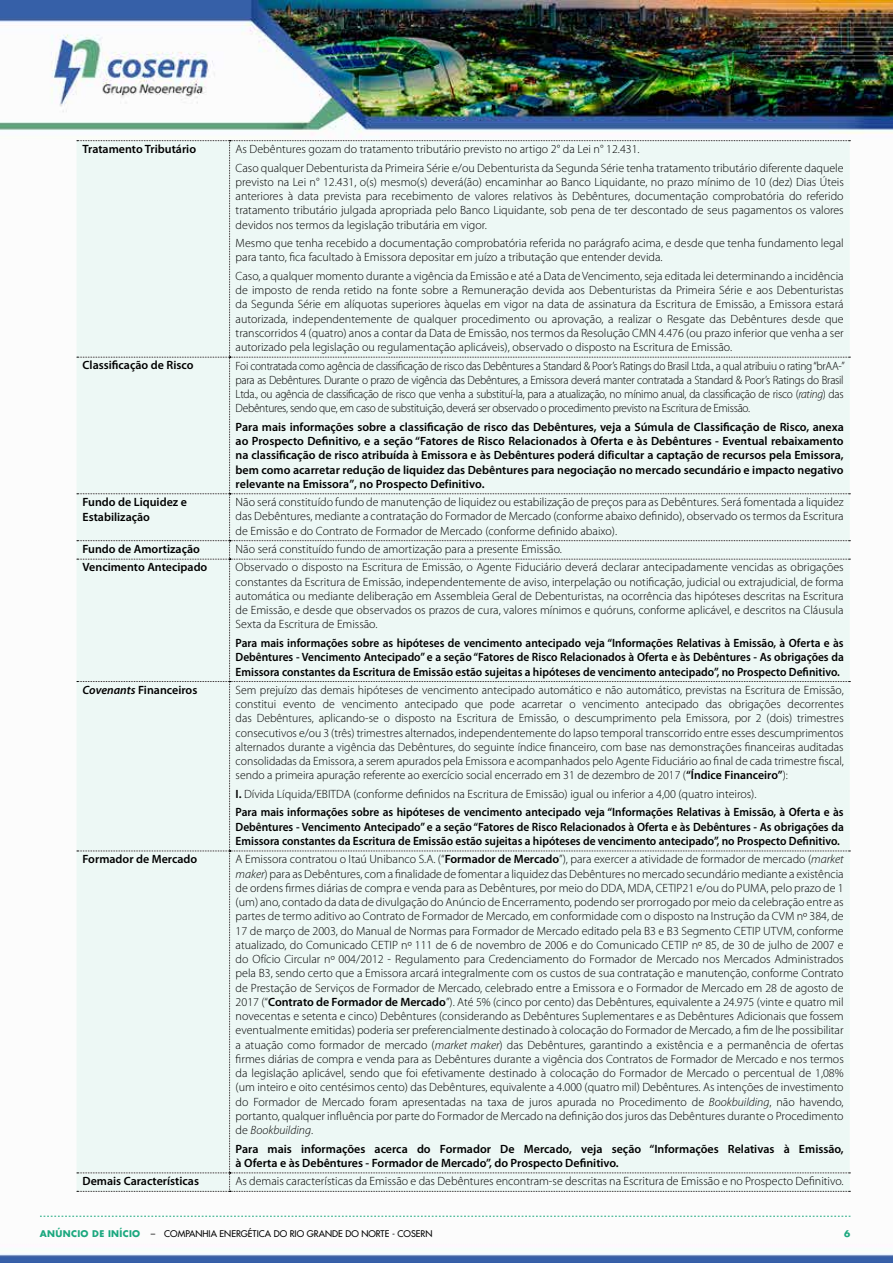
<style>
.page{position:relative;width:893px;height:1263px;background:#fff}
.page>*{position:absolute;margin:0;border:0;box-sizing:border-box;transform-origin:0 0}
.t1{font:300 12px/14.2px "Myriad Pro";color:#000;text-align:justify}
.t2{font:600 12px/14.2px "Myriad Pro";color:#000}
.t3{font:600 12px/14.2px "Myriad Pro";color:#000;text-align:justify;scale:.95 1}
.t4{font:300 12px/14.2px "Myriad Pro";color:#000;text-align:justify;scale:.95 1}
.t5{font:9px "Futura";color:#000}
.t6{font:700 9px "Futura";color:#1ca87f}
.s1{font-style:italic}
.s2{font-weight:600}
.s3{font-weight:300}
.s4{font-weight:700;color:#1ca87f}
</style>
<div class="page">
<img style="left:0;top:0;width:893px;height:1263px">
<svg style="left:40px;top:1216px;width:810px;height:1px"></svg>
<div style="left:77px;top:140px;width:773px;height:1052px;background:#edf8f5"></div>
<p class="t2" style="left:83px;top:142px;width:115px">Tratamento Tributário</p>
<p class="t1" style="left:236px;top:140px;width:609px;line-height:18.5px">As Debêntures gozam do tratamento tributário previsto no artigo 2° da Lei n° 12.431.<br>Caso qualquer Debenturista da Primeira Série e/ou Debenturista da Segunda Série tenha tratamento tributário diferente daquele</p>
<p class="t1" style="left:236px;top:175px;width:610px">previsto na Lei n° 12.431, o(s) mesmo(s) deverá(ão) encaminhar ao Banco Liquidante, no prazo mínimo de 10 (dez) Dias Úteis anteriores à data prevista para recebimento de valores relativos às Debêntures, documentação comprobatória do referido tratamento tributário julgada apropriada pelo Banco Liquidante, sob pena de ter descontado de seus pagamentos os valores devidos nos termos da legislação tributária em vigor.</p>
<p class="t1" style="left:236px;top:236px;width:610px">Mesmo que tenha recebido a documentação comprobatória referida no parágrafo acima, e desde que tenha fundamento legal para tanto, fica facultado à Emissora depositar em juízo a tributação que entender devida.</p>
<p class="t1" style="left:236px;top:269px;width:610px">Caso, a qualquer momento durante a vigência da Emissão e até a Data de Vencimento, seja editada lei determinando a incidência de imposto de renda retido na fonte sobre a Remuneração devida aos Debenturistas da Primeira Série e aos Debenturistas da Segunda Série em alíquotas superiores àquelas em vigor na data de assinatura da Escritura de Emissão, a Emissora estará autorizada, independentemente de qualquer procedimento ou aprovação, a realizar o Resgate das Debêntures desde que transcorridos 4 (quatro) anos a contar da Data de Emissão, nos termos da Resolução CMN 4.476 (ou prazo inferior que venha a ser autorizado pela legislação ou regulamentação aplicáveis), observado o disposto na Escritura de Emissão.</p>
<p class="t2" style="left:83px;top:358px;width:112px">Classificação de Risco</p>
<p class="t4" style="left:236px;top:359px;width:643px">Foi contratada como agência de classificação de risco das Debêntures a Standard &amp; Poor’s Ratings do Brasil Ltda., a qual atribuiu o rating “brAA-” para as Debêntures. Durante o prazo de vigência das Debêntures, a Emissora deverá manter contratada a Standard &amp; Poor’s Ratings do Brasil Ltda., ou agência de classificação de risco que venha a substituí-la, para a atualização, no mínimo anual, da classificação de risco (<span class="s1">rating</span>) das Debêntures, sendo que, em caso de substituição, deverá ser observado o procedimento previsto na Escritura de Emissão.</p>
<p class="t2" style="left:236px;top:420px;width:610px;text-align:justify">Para mais informações sobre a classificação de risco das Debêntures, veja a Súmula de Classificação de Risco, anexa ao Prospecto Definitivo, e a seção “Fatores de Risco Relacionados à Oferta e às Debêntures - Eventual rebaixamento na classificação de risco atribuída à Emissora e às Debêntures poderá dificultar a captação de recursos pela Emissora, bem como acarretar redução de liquidez das Debêntures para negociação no mercado secundário e impacto negativo relevante na Emissora”, no Prospecto Definitivo.</p>
<p class="t2" style="left:83px;top:495px;width:106px;line-height:15px">Fundo de Liquidez e<br>Estabilização</p>
<p class="t1" style="left:236px;top:495px;width:610px">Não será constituído fundo de manutenção de liquidez ou estabilização de preços para as Debêntures. Será fomentada a liquidez das Debêntures, mediante a contratação do Formador de Mercado (conforme abaixo definido), observado os termos da Escritura de Emissão e do Contrato de Formador de Mercado (conforme definido abaixo).</p>
<p class="t2" style="left:83px;top:542px;width:119px">Fundo de Amortização</p>
<p class="t1" style="left:236px;top:542px;width:328px">Não será constituído fundo de amortização para a presente Emissão.</p>
<p class="t2" style="left:83px;top:560px;width:126px">Vencimento Antecipado</p>
<p class="t1" style="left:236px;top:560px;width:610px">Observado o disposto na Escritura de Emissão, o Agente Fiduciário deverá declarar antecipadamente vencidas as obrigações constantes da Escritura de Emissão, independentemente de aviso, interpelação ou notificação, judicial ou extrajudicial, de forma automática ou mediante deliberação em Assembleia Geral de Debenturistas, na ocorrência das hipóteses descritas na Escritura de Emissão, e desde que observados os prazos de cura, valores mínimos e quóruns, conforme aplicável, e descritos na Cláusula Sexta da Escritura de Emissão.</p>
<p class="t3" style="left:236px;top:636px;width:642px">Para mais informações sobre as hipóteses de vencimento antecipado veja “Informações Relativas à Emissão, à Oferta e às Debêntures - Vencimento Antecipado” e a seção “Fatores de Risco Relacionados à Oferta e às Debêntures - As obrigações da Emissora constantes da Escritura de Emissão estão sujeitas a hipóteses de vencimento antecipado”, no Prospecto Definitivo.</p>
<p class="t2" style="left:83px;top:683px;width:116px"><span class="s1">Covenants</span> Financeiros</p>
<p class="t1" style="left:236px;top:683px;width:610px">Sem prejuízo das demais hipóteses de vencimento antecipado automático e não automático, previstas na Escritura de Emissão, constitui evento de vencimento antecipado que pode acarretar o vencimento antecipado das obrigações decorrentes das Debêntures, aplicando-se o disposto na Escritura de Emissão, o descumprimento pela Emissora, por 2 (dois) trimestres consecutivos e/ou 3 (três) trimestres alternados, independentemente do lapso temporal transcorrido entre esses descumprimentos alternados durante a vigência das Debêntures, do seguinte índice financeiro, com base nas demonstrações financeiras auditadas consolidadas da Emissora, a serem apurados pela Emissora e acompanhados pelo Agente Fiduciário ao final de cada trimestre fiscal, sendo a primeira apuração referente ao exercício social encerrado em 31 de dezembro de 2017 (<span class="s2">“Índice Financeiro”</span>):</p>
<p class="t2" style="left:236px;top:785px;width:610px;line-height:18.5px">I. <span class="s3">Dívida Líquida/EBITDA (conforme definidos na Escritura de Emissão) igual ou inferior a 4,00 (quatro inteiros).<br></span>Para mais informações sobre as hipóteses de vencimento antecipado veja “Informações Relativas à Emissão, à Oferta e às</p>
<p class="t3" style="left:236px;top:820px;width:642px">Debêntures - Vencimento Antecipado” e a seção “Fatores de Risco Relacionados à Oferta e às Debêntures - As obrigações da<br>Emissora constantes da Escritura de Emissão estão sujeitas a hipóteses de vencimento antecipado”, no Prospecto Definitivo.</p>
<p class="t2" style="left:83px;top:852px;width:116px">Formador de Mercado</p>
<p class="t1" style="left:236px;top:852px;width:610px">A Emissora contratou o Itaú Unibanco S.A. (“<span class="s2">Formador de Mercado</span>”), para exercer a atividade de formador de mercado (<span class="s1">market maker</span>) para as Debêntures, com a finalidade de fomentar a liquidez das Debêntures no mercado secundário mediante a existência de ordens firmes diárias de compra e venda para as Debêntures, por meio do DDA, MDA, CETIP21 e/ou do PUMA, pelo prazo de 1 (um) ano, contado da data de divulgação do Anúncio de Encerramento, podendo ser prorrogado por meio da celebração entre as partes de termo aditivo ao Contrato de Formador de Mercado, em conformidade com o disposto na Instrução da CVM nº 384, de 17 de março de 2003, do Manual de Normas para Formador de Mercado editado pela B3 e B3 Segmento CETIP UTVM, conforme atualizado, do Comunicado CETIP nº 111 de 6 de novembro de 2006 e do Comunicado CETIP nº 85, de 30 de julho de 2007 e do Ofício Circular nº 004/2012 - Regulamento para Credenciamento do Formador de Mercado nos Mercados Administrados pela B3, sendo certo que a Emissora arcará integralmente com os custos de sua contratação e manutenção, conforme Contrato de Prestação de Serviços de Formador de Mercado, celebrado entre a Emissora e o Formador de Mercado em 28 de agosto de 2017 (“<span class="s2">Contrato de Formador de Mercado</span>”). Até 5% (cinco por cento) das Debêntures, equivalente a 24.975 (vinte e quatro mil novecentas e setenta e cinco) Debêntures (considerando as Debêntures Suplementares e as Debêntures Adicionais que fossem eventualmente emitidas) poderia ser preferencialmente destinado à colocação do Formador de Mercado, a fim de lhe possibilitar a atuação como formador de mercado (<span class="s1">market maker</span>) das Debêntures, garantindo a existência e a permanência de ofertas firmes diárias de compra e venda para as Debêntures durante a vigência dos Contratos de Formador de Mercado e nos termos da legislação aplicável, sendo que foi efetivamente destinado à colocação do Formador de Mercado o percentual de 1,08% (um inteiro e oito centésimos cento) das Debêntures, equivalente a 4.000 (quatro mil) Debêntures. As intenções de investimento do Formador de Mercado foram apresentadas na taxa de juros apurada no Procedimento de <span class="s1">Bookbuilding</span>, não havendo, portanto, qualquer influência por parte do Formador de Mercado na definição dos juros das Debêntures durante o Procedimento de <span class="s1">Bookbuilding</span>.</p>
<p class="t2" style="left:236px;top:1141px;width:610px">Para mais informações acerca do Formador De Mercado, veja seção “Informações Relativas à Emissão, à Oferta e às Debêntures - Formador de Mercado”, do Prospecto Definitivo.</p>
<p class="t2" style="left:83px;top:1174px;width:118px">Demais Características</p>
<p class="t1" style="left:236px;top:1174px;width:610px">As demais características da Emissão e das Debêntures encontram-se descritas na Escritura de Emissão e no Prospecto Definitivo.</p>
<p class="t5" style="left:40px;top:1227px;width:394px"><span class="s4">ANÚNCIO DE INÍCIO</span> – COMPANHIA ENERGÉTICA DO RIO GRANDE DO NORTE - COSERN</p>
<p class="t6" style="left:844px;top:1227px;width:8px">6</p>
</div>
